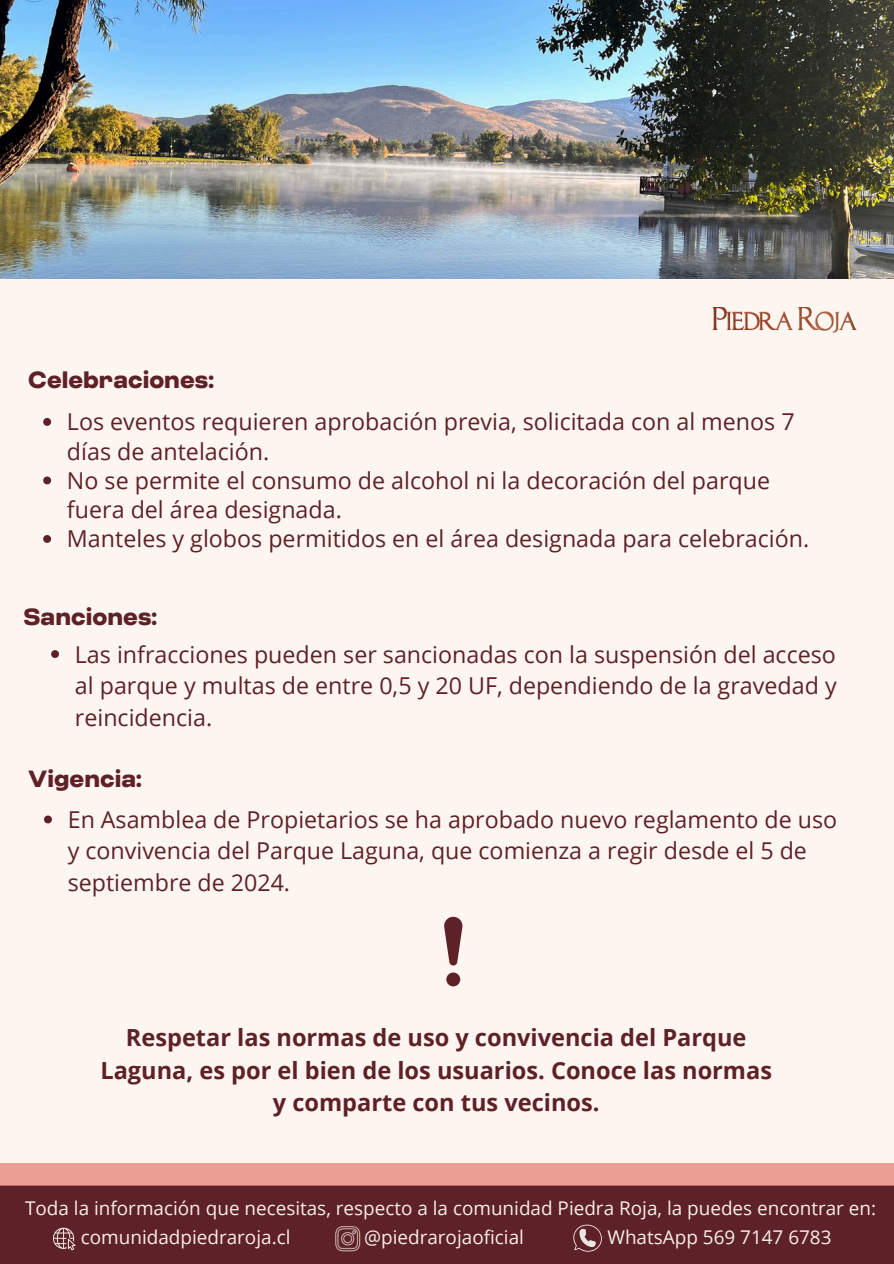
<style>
.page{position:relative;width:894px;height:1264px;background:#fff}
.page>*{position:absolute;margin:0;border:0;box-sizing:border-box;transform-origin:0 0}
.t1{font:700 23.55px/32.7px "Open Sans";color:#5f2128;text-align:center}
.t2{font:800 23.4px "Criteria CF";color:#5f2128}
.t3{font:23.25px/31.5px "Open Sans";color:#5f2128}
.t4{font:18.9px "Open Sans";color:#f6efe9}
</style>
<div class="page">
<div style="left:0;top:0;width:893px;height:1263px;background:#fdf6f0"></div>
<img style="left:0;top:0;width:893px;height:279px">
<img style="left:712px;top:307px;width:145px;height:26px">
<svg style="left:444px;top:916px;width:18px;height:49px"></svg>
<div style="left:446px;top:972px;width:14px;height:14px;background:#5f2128;border-radius:50%"></div>
<svg style="left:51px;top:650px;width:8px;height:8px"></svg>
<svg style="left:44px;top:815px;width:8px;height:8px"></svg>
<div style="left:0;top:1163px;width:893px;height:100px;background:#eb9f94"></div>
<div style="left:0;top:1185px;width:893px;height:78px;background:#5f2128"></div>
<svg style="left:53px;top:1227px;width:22px;height:23px"></svg>
<img style="left:331px;top:1221px;width:32px;height:31px">
<svg style="left:573px;top:1223px;width:28px;height:28px"></svg>
<svg style="left:43px;top:418px;width:8px;height:8px"></svg>
<svg style="left:43px;top:476px;width:8px;height:8px"></svg>
<svg style="left:43px;top:535px;width:8px;height:8px"></svg>
<p class="t2" style="left:28px;top:366px;width:187px">Celebraciones:</p>
<h1 class="t3" style="left:67px;top:406px;width:729px;line-height:29.2px">Los eventos requieren aprobación previa, solicitada con al menos 7 días de antelación.</h1>
<p class="t3" style="left:67px;top:465px;width:704px;line-height:29.2px">No se permite el consumo de alcohol ni la decoración del parque fuera del área designada.</p>
<p class="t3" style="left:67px;top:522px;width:743px">Manteles y globos permitidos en el área designada para celebración.</p>
<h1 class="t2" style="left:24px;top:602px;width:135px">Sanciones:</h1>
<p class="t3" style="left:75px;top:637px;width:763px;text-align:justify">Las infracciones pueden ser sancionadas con la suspensión del acceso al parque y multas de entre 0,5 y 20 UF, dependiendo de la gravedad y reincidencia.</p>
<p class="t2" style="left:28px;top:764px;width:115px">Vigencia:</p>
<p class="t3" style="left:68px;top:803px;width:770px">En Asamblea de Propietarios se ha aprobado nuevo reglamento de uso y convivencia del Parque Laguna, que comienza a regir desde el 5 de septiembre de 2024.</p>
<h1 class="t1" style="left:100px;top:1020px;width:673px">Respetar las normas de uso y convivencia del Parque<br>Laguna, es por el bien de los usuarios. Conoce las normas y comparte con tus vecinos.</h1>
<p class="t4" style="left:25px;top:1194px;width:852px">Toda la información que necesitas, respecto a la comunidad Piedra Roja, la puedes encontrar en:</p>
<p class="t4" style="left:81px;top:1223px;width:211px">comunidadpiedraroja.cl</p>
<p class="t4" style="left:364px;top:1223px;width:161px">@piedrarojaoficial</p>
<p class="t4" style="left:607px;top:1223px;width:225px">WhatsApp 569 7147 6783</p>
</div>
